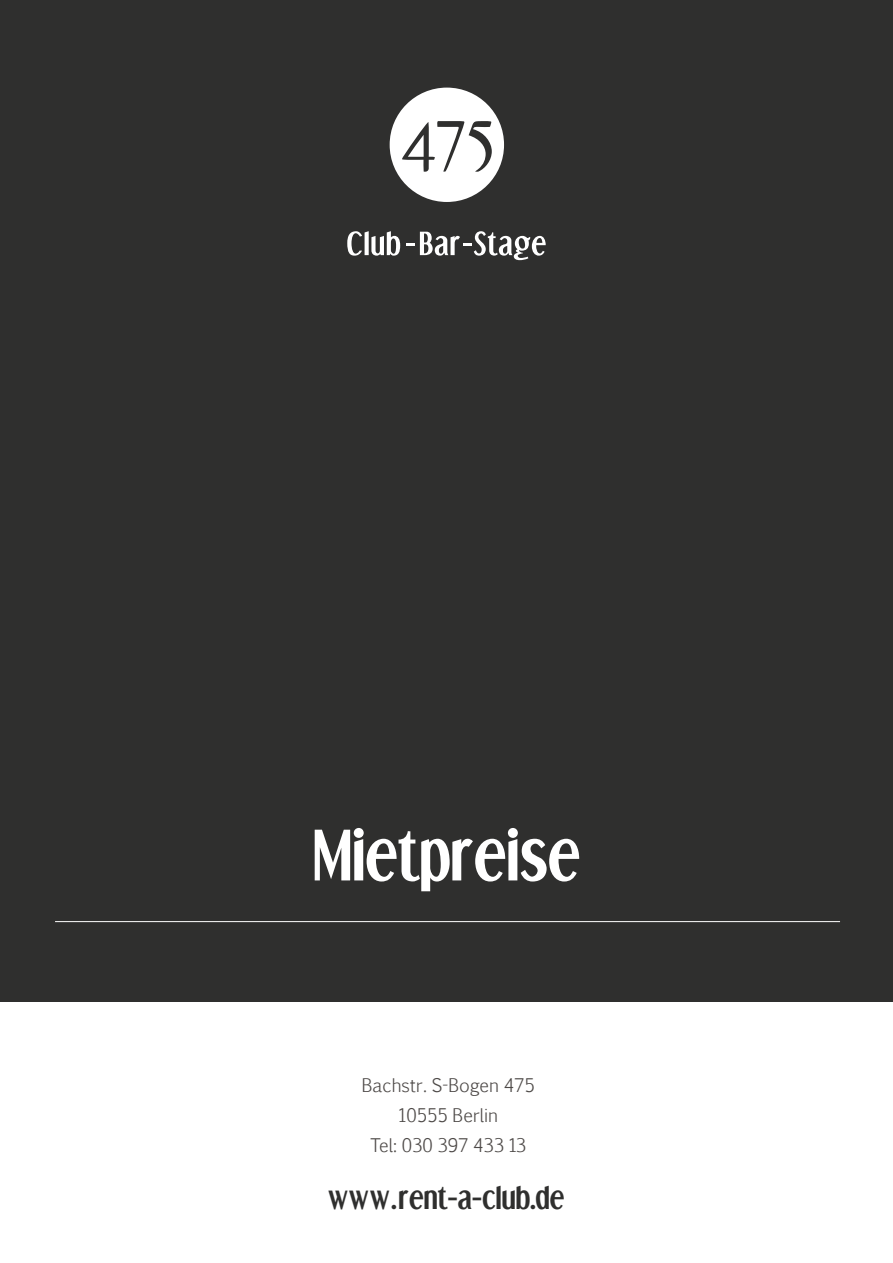
<style>
.page{position:relative;width:893px;height:1263px;background:#fff}
.page>*{position:absolute;margin:0;border:0;box-sizing:border-box;transform-origin:0 0}
.t1{font:700 60px "Dream Orphans";color:#fff}
.t2{font:700 27px "Dream Orphans";color:#2f2f2e}
.t3{font:300 18px/30.2px "Pigiarniq";color:#4d4947;text-align:center}
</style>
<div class="page">
<div style="left:0;top:0;width:893px;height:1002px;background:#2f2f2e"></div>
<svg style="left:390px;top:88px;width:114px;height:114px"></svg>
<svg style="left:347px;top:231px;width:53px;height:25px"></svg>
<svg style="left:406px;top:231px;width:140px;height:29px"></svg>
<hr style="left:55px;top:921px;width:785px;height:1px;background:#fff">
<h1 class="t1" style="left:313px;top:819px;width:269px">Mietpreise</h1>
<p class="t3" style="left:362px;top:1069px;width:175px">Bachstr. S-Bogen 475<br>10555 Berlin<br>Tel: 030 397 433 13</p>
<h2 class="t2" style="left:328px;top:1181px;width:238px">www.rent-a-club.de</h2>
</div>
